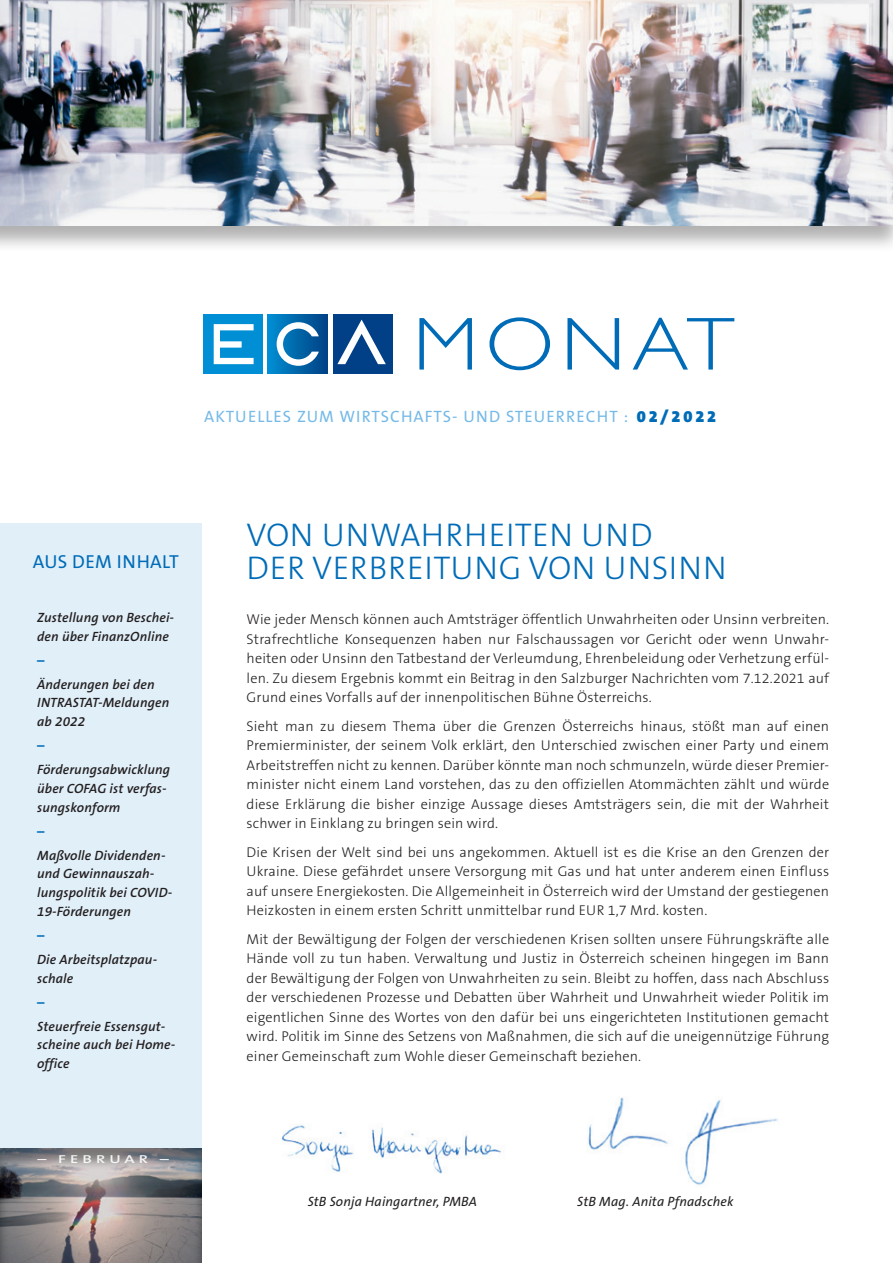
<style>
.page{position:relative;width:893px;height:1263px;background:#fff}
.page>*{position:absolute;margin:0;border:0;box-sizing:border-box;transform-origin:0 0}
.t1{font:300 75.45px "Gill Sans";letter-spacing:.08em;color:#006cb7;scale:1.11 1}
.t2{font:300 33px "The Sans B3";letter-spacing:.015em;color:#006cb7}
.t3{font:18.9px "The Sans B5 Plain";letter-spacing:.02em;color:#006cb7}
.t4{font:16.5px "The Sans B5 Plain";letter-spacing:.065em;color:#76bae7}
.t5{font:900 16.5px "The Sans B9";letter-spacing:.17em;color:#006cb7}
.t6{font:300 14.25px/19.5px "The Sans B3";letter-spacing:.01em;color:#231f20;text-align:justify}
.t7{font:italic 600 13.5px/18.8px "The Sans B6";letter-spacing:.01em;color:#231f20}
.t8{font:italic 13.5px "The Sans B5 Plain";letter-spacing:.01em;color:#231f20}
.t9{font:700 13.5px "The Sans B7";color:#006cb7}
.t10{font:600 11.55px "The Sans B6";letter-spacing:.25em;color:#fff;scale:1.43 1}
</style>
<div class="page">
<div style="left:0;top:523px;width:202px;height:625px;background:#e1eff9"></div>
<div style="left:0;top:1145px;width:203px;height:118px;background:#231f20;opacity:.5"></div>
<div style="left:203px;top:314px;width:60px;height:59px;background:#008fd5"></div>
<svg style="left:214px;top:324px;width:40px;height:40px"></svg>
<div style="left:268px;top:314px;width:60px;height:59px;background:linear-gradient(to right,#018ed2,#004184)"></div>
<svg style="left:277px;top:322px;width:42px;height:44px"></svg>
<div style="left:333px;top:314px;width:59px;height:59px;background:#014086"></div>
<svg style="left:337px;top:320px;width:49px;height:44px"></svg>
<div style="left:0;top:0;width:893px;height:253px;background:#231f20;opacity:.35"></div>
<img style="left:0;top:0;width:893px;height:225px">
<img style="left:281px;top:1124px;width:221px;height:50px">
<img style="left:588px;top:1097px;width:190px;height:88px">
<p class="t1" style="left:413px;top:302px;width:291px">MONAT</p>
<p class="t4" style="left:204px;top:408px;width:426px">AKTUELLES ZUM WIRTSCHAFTS- UND STEUERRECHT :</p>
<p class="t5" style="left:637px;top:407px;width:81px">02/2022</p>
<p class="t3" style="left:33px;top:552px;width:147px">AUS DEM INHALT</p>
<p class="t7" style="left:37px;top:609px;width:138px">Zustellung von Beschei&shy;den über FinanzOnline</p>
<p class="t9" style="left:37px;top:653px;width:9px">–</p>
<p class="t7" style="left:37px;top:675px;width:134px">Änderungen bei den<br>INTRASTAT-Meldungen ab 2022</p>
<p class="t9" style="left:37px;top:738px;width:9px">–</p>
<p class="t7" style="left:37px;top:761px;width:134px">Förderungsabwicklung über COFAG ist verfas&shy;sungskonform</p>
<p class="t9" style="left:37px;top:824px;width:9px">–</p>
<p class="t7" style="left:37px;top:846px;width:137px">Maßvolle Dividenden&shy;und Gewinnauszah&shy;lungspolitik bei COVID-<br>19-Förderungen</p>
<p class="t9" style="left:37px;top:928px;width:9px">–</p>
<p class="t7" style="left:37px;top:951px;width:121px">Die Arbeitsplatzpau&shy;schale</p>
<p class="t9" style="left:37px;top:995px;width:9px">–</p>
<p class="t7" style="left:37px;top:1017px;width:140px">Steuerfreie Essensgut&shy;scheine auch bei Home&shy;office</p>
<p class="t10" style="left:37px;top:1153px;width:93px">– FEBRUAR –</p>
<p class="t2" style="left:247px;top:518px;width:408px">VON UNWAHRHEITEN UND</p>
<p class="t2" style="left:247px;top:551px;width:482px">DER VERBREITUNG VON UNSINN</p>
<p class="t6" style="left:247px;top:610px;width:584px">Wie jeder Mensch können auch Amtsträger öffentlich Unwahrheiten oder Unsinn verbreiten.<br>Strafrechtliche Konsequenzen haben nur Falschaussagen vor Gericht oder wenn Unwahr&shy;heiten oder Unsinn den Tatbestand der Verleumdung, Ehrenbeleidung oder Verhetzung erfül&shy;len. Zu diesem Ergebnis kommt ein Beitrag in den Salzburger Nachrichten vom 7.12.2021 auf Grund eines Vorfalls auf der innenpolitischen Bühne Österreichs.</p>
<p class="t6" style="left:247px;top:717px;width:584px">Sieht man zu diesem Thema über die Grenzen Österreichs hinaus, stößt man auf einen Premierminister, der seinem Volk erklärt, den Unterschied zwischen einer Party und einem Arbeitstreffen nicht zu kennen. Darüber könnte man noch schmunzeln, würde dieser Premier&shy;minister nicht einem Land vorstehen, das zu den offiziellen Atommächten zählt und würde diese Erklärung die bisher einzige Aussage dieses Amtsträgers sein, die mit der Wahrheit schwer in Einklang zu bringen sein wird.</p>
<p class="t6" style="left:247px;top:843px;width:584px">Die Krisen der Welt sind bei uns angekommen. Aktuell ist es die Krise an den Grenzen der Ukraine. Diese gefährdet unsere Versorgung mit Gas und hat unter anderem einen Einfluss auf unsere Energiekosten. Die Allgemeinheit in Österreich wird der Umstand der gestiegenen Heizkosten in einem ersten Schritt unmittelbar rund EUR 1,7 Mrd. kosten.</p>
<p class="t6" style="left:247px;top:930px;width:584px">Mit der Bewältigung der Folgen der verschiedenen Krisen sollten unsere Führungskräfte alle Hände voll zu tun haben. Verwaltung und Justiz in Österreich scheinen hingegen im Bann der Bewältigung der Folgen von Unwahrheiten zu sein. Bleibt zu hoffen, dass nach Abschluss der verschiedenen Prozesse und Debatten über Wahrheit und Unwahrheit wieder Politik im eigentlichen Sinne des Wortes von den dafür bei uns eingerichteten Institutionen gemacht wird. Politik im Sinne des Setzens von Maßnahmen, die sich auf die uneigennützige Führung einer Gemeinschaft zum Wohle dieser Gemeinschaft beziehen.</p>
<p class="t8" style="left:308px;top:1194px;width:171px">StB Sonja Haingartner, PMBA</p>
<p class="t8" style="left:577px;top:1194px;width:158px">StB Mag. Anita Pfnadschek</p>
</div>
